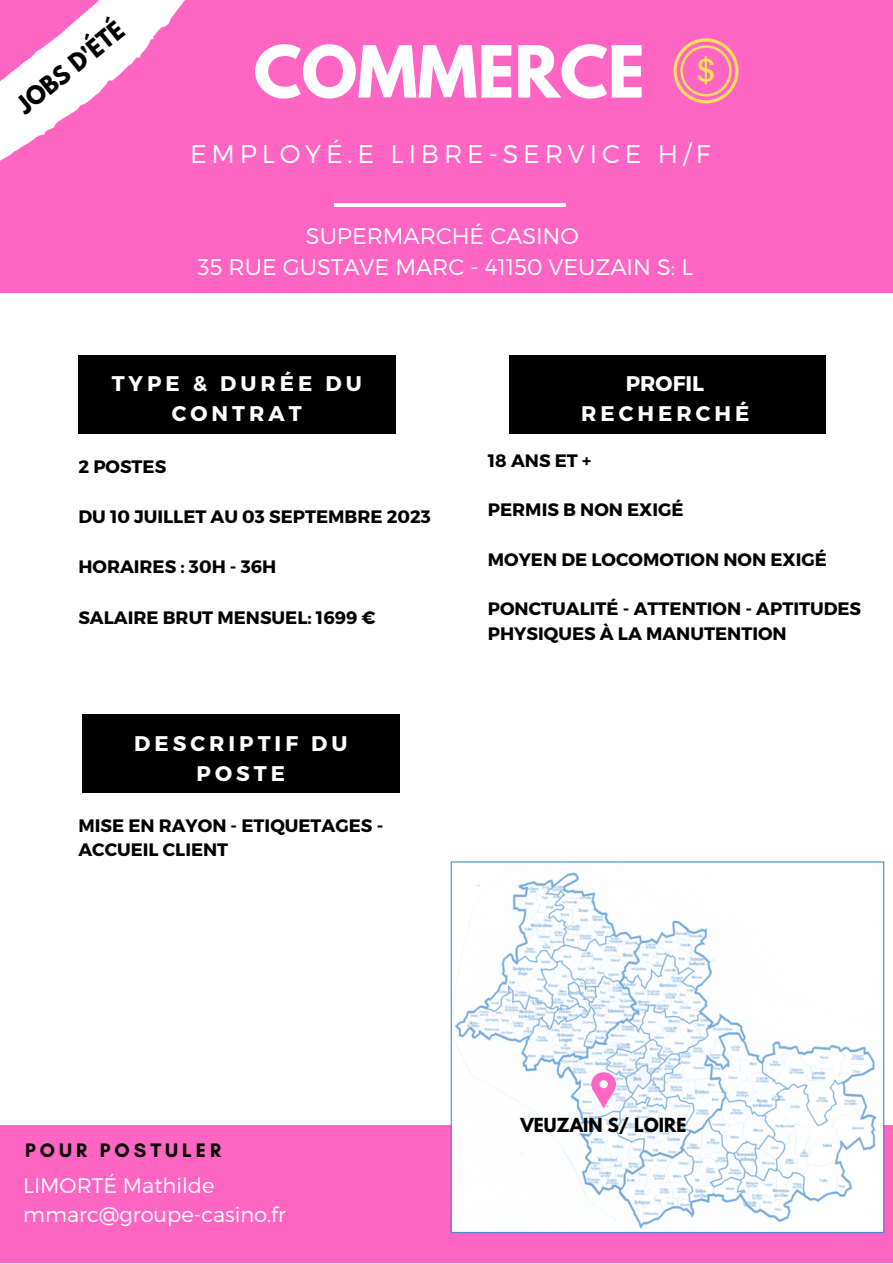
<style>
.page{position:relative;width:893px;height:1264px;background:#fff}
.page>*{position:absolute;margin:0;border:0;box-sizing:border-box;transform-origin:0 0}
.t1{font:700 63.6px "League Spartan";color:#fff}
.t2{font:300 25.5px "Montserrat";letter-spacing:.19em;color:#fff}
.t3{font:300 22.5px/30.5px "Montserrat";color:#fff;text-align:center}
.t4{font:700 22.5px "League Spartan";color:#000}
.t5{font:700 21.15px/29.5px "Montserrat";letter-spacing:.19em;color:#fff;text-align:center}
.t6{font:300 21px/28.5px "Montserrat";color:#fff}
.t7{font:700 19.8px "Glacial Indifference";letter-spacing:.2em;color:#000}
.t8{font:700 18px/24.8px "Montserrat";color:#000}
.t9{font:700 17.1px "League Spartan";color:#000}
</style>
<div class="page">
<div style="left:0;top:0;width:892px;height:292px;background:#ff66c4"></div>
<hr style="left:334px;top:203px;width:232px;height:3px;background:#fff">
<div style="left:78px;top:354px;width:317px;height:79px;background:#000"></div>
<div style="left:0;top:1125px;width:892px;height:137px;background:#ff66c4"></div>
<div style="left:83px;top:714px;width:316px;height:79px;background:#000"></div>
<div style="left:509px;top:354px;width:316px;height:79px;background:#000"></div>
<svg style="left:673px;top:38px;width:65px;height:65px"></svg>
<svg style="left:0;top:0;width:185px;height:161px"></svg>
<img style="left:450px;top:862px;width:434px;height:370px">
<svg style="left:591px;top:1072px;width:25px;height:36px"></svg>
<p class="t4" style="left:13px;top:99px;width:131px;rotate:-39deg">JOBS D'ÉTÉ</p>
<h1 class="t1" style="left:254px;top:40px;width:392px">COMMERCE</h1>
<h2 class="t2" style="left:190px;top:137px;width:521px">EMPLOYÉ.E LIBRE-SERVICE H/F</h2>
<p class="t3" style="left:198px;top:220px;width:496px">SUPERMARCHÉ CASINO<br>35 RUE GUSTAVE MARC - 41150 VEUZAIN S: L</p>
<p class="t5" style="left:112px;top:368px;width:251px">TYPE &amp; DURÉE DU<br>CONTRAT</p>
<p class="t8" style="left:78px;top:453px;width:89px">2 POSTES</p>
<p class="t8" style="left:78px;top:503px;width:354px">DU 10 JUILLET AU 03 SEPTEMBRE 2023</p>
<p class="t8" style="left:78px;top:553px;width:199px">HORAIRES : 30H - 36H</p>
<p class="t8" style="left:78px;top:604px;width:299px">SALAIRE BRUT MENSUEL: 1699 €</p>
<p class="t5" style="left:134px;top:727px;width:215px">DESCRIPTIF DU<br>POSTE</p>
<p class="t8" style="left:78px;top:812px;width:306px">MISE EN RAYON - ETIQUETAGES -<br>ACCUEIL CLIENT</p>
<p class="t5" style="left:581px;top:368px;width:170px">PROFIL<br>RECHERCHÉ</p>
<p class="t8" style="left:488px;top:447px;width:105px">18 ANS ET +</p>
<p class="t8" style="left:488px;top:496px;width:197px">PERMIS B NON EXIGÉ</p>
<p class="t8" style="left:488px;top:546px;width:340px">MOYEN DE LOCOMOTION NON EXIGÉ</p>
<p class="t8" style="left:488px;top:595px;width:375px">PONCTUALITÉ - ATTENTION - APTITUDES<br>PHYSIQUES À LA MANUTENTION</p>
<p class="t7" style="left:25px;top:1138px;width:197px">POUR POSTULER</p>
<p class="t6" style="left:23px;top:1170px;width:264px">LIMORTÉ Mathilde mmarc@groupe-casino.fr</p>
<p class="t9" style="left:520px;top:1116px;width:167px">VEUZAIN S/ LOIRE</p>
</div>
